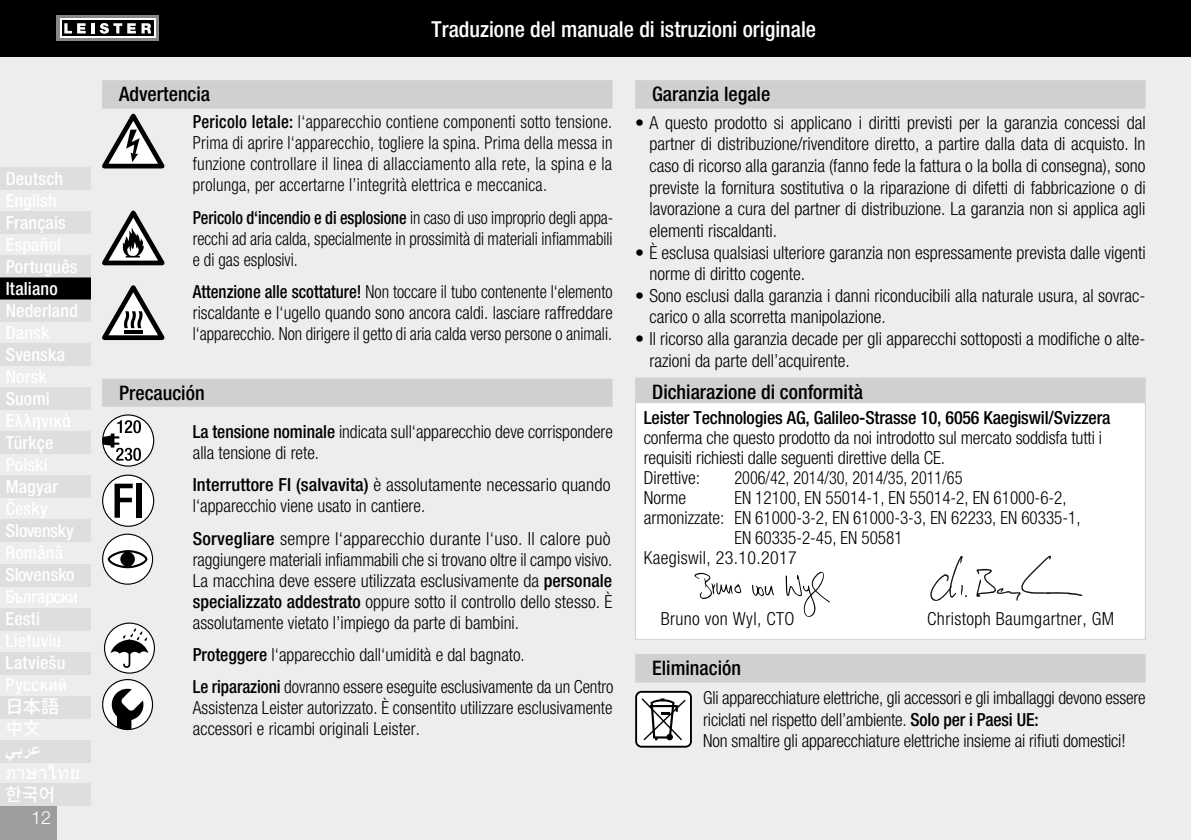
<style>
.page{position:relative;width:1191px;height:840px;background:#fff}
.page>*{position:absolute;margin:0;border:0;box-sizing:border-box;transform-origin:0 0}
.t1{font:500 condensed 22px "Helvetica Neue LTW1 G";color:#fff}
.t2{font:500 condensed 20px "Helvetica Neue LTW1 G";color:#000}
.t3{font:300 condensed 18px/21.6px "Helvetica Neue LTW1 G";color:#000}
.t4{font:300 condensed 18px/21px "Helvetica Neue LTW1 G";color:#000;text-align:justify;scale:.94 1}
.t5{font:300 condensed 18px/21px "Helvetica Neue LTW1 G";color:#000;text-align:justify;scale:.93 1}
.t6{font:300 condensed 18px/21px "Helvetica Neue LTW1 G";color:#000;text-align:justify;scale:.91 1}
.t7{font:500 condensed 18px/22px "Helvetica Neue LTW1 G";letter-spacing:.01em;color:#fff}
.t8{font:500 condensed 18px "Helvetica Neue LTW1 G";letter-spacing:-.01em;color:#000}
.t9{font:300 condensed 18px "Helvetica Neue LTW1 G";color:#000;scale:.95 1}
.t10{font:300 condensed 18px "Helvetica Neue LTW1 G";letter-spacing:.02em;color:#000}
.t11{font:300 condensed 18px "Helvetica Neue LTW1 G";color:#000;scale:.9 1}
.t12{font:500 condensed 18px "Helvetica Neue LTW1 G";letter-spacing:-.01em;color:#fff}
.t13{font:700 18px "Times New Roman";color:#fff}
.t14{font:500 18px "Koz Go Pro";color:#fff}
.t15{font:500 18px "Source Han Sans KR";color:#fff}
.t16{font:300 18px "Helvetica Neue LTW1 G";color:#fff}
.s1{font-weight:500}
</style>
<div class="page">
<div style="left:0;top:57px;width:1191px;height:782px;background:#ededed"></div>
<div style="left:0;top:0;width:1191px;height:57px;background:#000"></div>
<div style="left:0;top:805px;width:57px;height:34px;background:#9d9d9c"></div>
<svg style="left:57px;top:16px;width:102px;height:25px"></svg>
<svg style="left:60px;top:19px;width:96px;height:19px"></svg>
<div style="left:62px;top:21px;width:92px;height:15px;background:#000"></div>
<svg style="left:64px;top:23px;width:30px;height:10px"></svg>
<svg style="left:100px;top:23px;width:51px;height:11px"></svg>
<div style="left:0;top:167px;width:91px;height:22px;background:#dedede"></div>
<div style="left:0;top:277px;width:91px;height:22px;background:#000"></div>
<div style="left:102px;top:80px;width:510px;height:28px;background:#d0d0d0"></div>
<div style="left:102px;top:378px;width:510px;height:28px;background:#d0d0d0"></div>
<svg style="left:102px;top:114px;width:63px;height:54px"></svg>
<svg style="left:102px;top:210px;width:63px;height:55px"></svg>
<svg style="left:102px;top:285px;width:63px;height:55px"></svg>
<svg style="left:102px;top:414px;width:52px;height:52px"></svg>
<svg style="left:102px;top:474px;width:52px;height:52px"></svg>
<div style="left:136px;top:483px;width:6px;height:34px;background:#000"></div>
<svg style="left:102px;top:533px;width:51px;height:51px"></svg>
<svg style="left:102px;top:622px;width:53px;height:107px"></svg>
<div style="left:635px;top:80px;width:510px;height:28px;background:#d0d0d0"></div>
<div style="left:635px;top:377px;width:510px;height:28px;background:#d0d0d0"></div>
<div style="left:635px;top:653px;width:510px;height:29px;background:#d0d0d0"></div>
<div style="left:635px;top:402px;width:510px;height:237px;background:#fff"></div>
<div style="left:635px;top:402px;width:510px;height:237px;border:1px solid #d0d0d0"></div>
<svg style="left:635px;top:690px;width:57px;height:57px"></svg>
<svg style="left:694px;top:572px;width:47px;height:26px"></svg>
<svg style="left:785px;top:571px;width:45px;height:46px"></svg>
<svg style="left:752px;top:584px;width:22px;height:12px"></svg>
<svg style="left:930px;top:556px;width:37px;height:44px"></svg>
<svg style="left:976px;top:555px;width:106px;height:45px"></svg>
<div style="left:0;top:211px;width:91px;height:22px;background:#dedede"></div>
<div style="left:0;top:255px;width:91px;height:22px;background:#dedede"></div>
<div style="left:0;top:299px;width:91px;height:22px;background:#dedede"></div>
<div style="left:0;top:343px;width:91px;height:22px;background:#dedede"></div>
<div style="left:0;top:387px;width:91px;height:22px;background:#dedede"></div>
<div style="left:0;top:431px;width:91px;height:22px;background:#dedede"></div>
<div style="left:0;top:475px;width:91px;height:22px;background:#dedede"></div>
<div style="left:0;top:519px;width:91px;height:22px;background:#dedede"></div>
<div style="left:0;top:563px;width:91px;height:22px;background:#dedede"></div>
<div style="left:0;top:607px;width:91px;height:22px;background:#dedede"></div>
<div style="left:0;top:651px;width:91px;height:22px;background:#dedede"></div>
<div style="left:0;top:695px;width:91px;height:22px;background:#dedede"></div>
<div style="left:0;top:739px;width:91px;height:22px;background:#dedede"></div>
<div style="left:0;top:783px;width:91px;height:22px;background:#dedede"></div>
<p class="t7" style="left:6px;top:167px;width:59px">Deutsch</p>
<p class="t7" style="left:6px;top:211px;width:62px">Français</p>
<p class="t7" style="left:6px;top:255px;width:74px">Português<br>Italiano<br>Nederland</p>
<p class="t7" style="left:6px;top:343px;width:61px">Svenska</p>
<p class="t7" style="left:6px;top:387px;width:46px">Suomi</p>
<p class="t7" style="left:6px;top:431px;width:49px">Türkçe</p>
<p class="t7" style="left:6px;top:475px;width:54px">Magyar</p>
<p class="t12" style="left:6px;top:519px;width:70px">Slovensky</p>
<p class="t7" style="left:6px;top:563px;width:70px">Slovensko</p>
<p class="t7" style="left:6px;top:607px;width:36px">Eesti</p>
<p class="t7" style="left:6px;top:651px;width:61px">Latviešu</p>
<p class="t14" style="left:6px;top:694px;width:55px">日本語</p>
<p class="t13" style="left:6px;top:738px;width:38px">ي عر ب</p>
<p class="t15" style="left:6px;top:784px;width:51px">한국어</p>
<p class="t16" style="left:31px;top:806px;width:22px">12</p>
<p class="t1" style="left:431px;top:16px;width:386px">Traduzione del manuale di istruzioni originale</p>
<p class="t2" style="left:119px;top:82px;width:93px">Advertencia</p>
<p class="t4" style="left:193px;top:111px;width:448px"><span class="s1">Pericolo letale:</span> l‘apparecchio contiene componenti sotto tensione.<br>Prima di aprire l‘apparecchio, togliere la spina. Prima della messa in funzione controllare il linea di allacciamento alla rete, la spina e la prolunga, per accertarne l’integrità elettrica e meccanica.</p>
<p class="t6" style="left:193px;top:207px;width:463px"><span class="s1">Pericolo d‘incendio e di esplosione</span> in caso di uso improprio degli appa&shy;recchi ad aria calda, specialmente in prossimità di materiali infiammabili e di gas esplosivi.</p>
<p class="t5" style="left:193px;top:281px;width:453px"><span class="s1">Attenzione alle scottature!</span> Non toccare il tubo contenente l‘elemento riscaldante e l‘ugello quando sono ancora caldi. lasciare raffreddare l‘apparecchio. Non dirigere il getto di aria calda verso persone o animali.</p>
<p class="t2" style="left:119px;top:380px;width:87px">Precaución</p>
<p class="t3" style="left:193px;top:421px;width:421px;line-height:21px"><span class="s1">La tensione nominale</span> indicata sull‘apparecchio deve corrispondere alla tensione di rete.</p>
<p class="t3" style="left:193px;top:474px;width:419px;line-height:21px"><span class="s1">Interruttore FI (salvavita)</span> è assolutamente necessario quando l‘apparecchio viene usato in cantiere.</p>
<p class="t3" style="left:193px;top:527px;width:421px;line-height:21px;text-align:justify"><span class="s1">Sorvegliare</span> sempre l‘apparecchio durante l‘uso. Il calore può raggiungere materiali infiammabili che si trovano oltre il campo visivo.<br>La macchina deve essere utilizzata esclusivamente da <span class="s1">personale specializzato addestrato</span> oppure sotto il controllo dello stesso. È assolutamente vietato l’impiego da parte di bambini.</p>
<p class="t3" style="left:193px;top:638px;width:422px;line-height:32.4px"><span class="s1">Proteggere</span> l‘apparecchio dall‘umidità e dal bagnato.<br><span class="s1">Le riparazioni</span> dovranno essere eseguite esclusivamente da un Centro</p>
<p class="t3" style="left:193px;top:697px;width:421px;line-height:21px">Assistenza Leister autorizzato. È consentito utilizzare esclusivamente accessori e ricambi originali Leister.</p>
<p class="t2" style="left:652px;top:82px;width:120px">Garanzia legale</p>
<p class="t3" style="left:649px;top:112px;width:498px;text-align:justify;text-indent:-14px">• A questo prodotto si applicano i diritti previsti per la garanzia concessi dal partner di distribuzione/rivenditore diretto, a partire dalla data di acquisto. In caso di ricorso alla garanzia (fanno fede la fattura o la bolla di consegna), sono previste la fornitura sostitutiva o la riparazione di difetti di fabbricazione o di lavorazione a cura del partner di distribuzione. La garanzia non si applica agli elementi riscaldanti.</p>
<p class="t3" style="left:649px;top:241px;width:498px;text-indent:-14px">• È esclusa qualsiasi ulteriore garanzia non espressamente prevista dalle vigenti norme di diritto cogente.</p>
<p class="t3" style="left:649px;top:284px;width:498px;text-indent:-14px">• Sono esclusi dalla garanzia i danni riconducibili alla naturale usura, al sovrac&shy;carico o alla scorretta manipolazione.</p>
<p class="t3" style="left:649px;top:328px;width:497px;text-indent:-14px">• Il ricorso alla garanzia decade per gli apparecchi sottoposti a modifiche o alte&shy;razioni da parte dell’acquirente.</p>
<p class="t2" style="left:652px;top:379px;width:212px">Dichiarazione di conformità</p>
<p class="t8" style="left:643px;top:406px;width:468px">Leister Technologies AG, Galileo-Strasse 10, 6056 Kaegiswil/Svizzera</p>
<p class="t3" style="left:643px;top:427px;width:460px;line-height:20px">conferma che questo prodotto da noi introdotto sul mercato soddisfa tutti i requisiti richiesti dalle seguenti direttive della CE.<br>Direttive:</p>
<p class="t11" style="left:734px;top:466px;width:255px">2006/42, 2014/30, 2014/35, 2011/65</p>
<p class="t3" style="left:643px;top:486px;width:44px">Norme</p>
<p class="t9" style="left:734px;top:486px;width:351px">EN 12100, EN 55014-1, EN 55014-2, EN 61000-6-2,</p>
<p class="t3" style="left:643px;top:506px;width:438px">armonizzate: EN 61000-3-2, EN 61000-3-3, EN 62233, EN 60335-1,</p>
<p class="t9" style="left:734px;top:526px;width:178px">EN 60335-2-45, EN 50581</p>
<p class="t10" style="left:643px;top:546px;width:155px">Kaegiswil, 23.10.2017</p>
<p class="t10" style="left:660px;top:607px;width:135px">Bruno von Wyl, CTO</p>
<p class="t10" style="left:927px;top:607px;width:188px">Christoph Baumgartner, GM</p>
<p class="t2" style="left:652px;top:655px;width:90px">Eliminación</p>
<p class="t3" style="left:703px;top:686px;width:444px">Gli apparecchiature elettriche, gli accessori e gli imballaggi devono essere riciclati nel rispetto dell’ambiente. <span class="s1">Solo per i Paesi UE:<br></span>Non smaltire gli apparecchiature elettriche insieme ai rifiuti domestici!</p>
</div>
